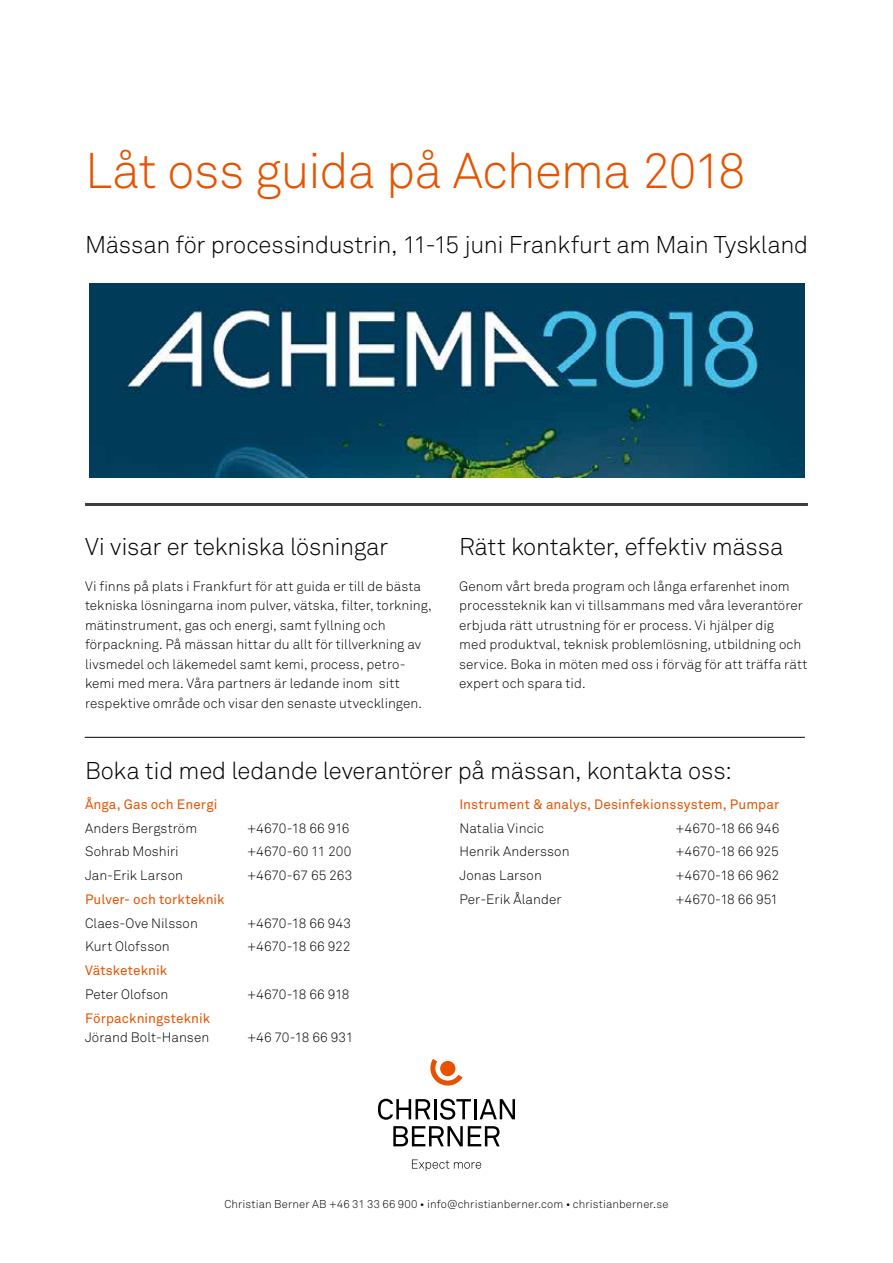
<style>
.page{position:relative;width:893px;height:1263px;background:#fff}
.page>*{position:absolute;margin:0;border:0;box-sizing:border-box;transform-origin:0 0}
.t1{font:49.5px "Akkurat Light Pro";letter-spacing:-.015em;color:#e65300}
.t2{font:24px "Akkurat Light Pro";letter-spacing:-.015em;color:#000}
.t3{font:13.5px/19.5px "Akkurat Light Pro";letter-spacing:.005em;color:#000}
.t4{font:13.5px "Akkurat Pro";letter-spacing:.01em;color:#e65300}
.t5{font:13.5px "Akkurat Light Pro";letter-spacing:-.025em;color:#000}
.t6{font:13.5px "Akkurat Light Pro";letter-spacing:-.015em;color:#000}
.t7{font:11.25px "Akkurat Light Pro";letter-spacing:.015em;color:#000}
</style>
<div class="page">
<svg style="left:412px;top:1159px;width:69px;height:12px"></svg>
<svg style="left:430px;top:1059px;width:33px;height:26px"></svg>
<svg style="left:378px;top:1099px;width:52px;height:21px"></svg>
<hr style="left:434px;top:1099px;width:2px;height:20px;background:#000">
<svg style="left:440px;top:1099px;width:31px;height:21px"></svg>
<hr style="left:474px;top:1099px;width:3px;height:20px;background:#000">
<svg style="left:480px;top:1099px;width:35px;height:20px"></svg>
<svg style="left:393px;top:1126px;width:107px;height:20px"></svg>
<hr style="left:85px;top:503px;width:723px;height:3px;background:#3c3c3b">
<img style="left:89px;top:284px;width:716px;height:193px">
<hr style="left:85px;top:737px;width:720px;height:1px;background:#000">
<h1 class="t1" style="left:85px;top:141px;width:662px">Låt oss guida på Achema 2018</h1>
<h2 class="t2" style="left:85px;top:230px;width:725px">Mässan för processindustrin, 11-15 juni Frankfurt am Main Tyskland</h2>
<h2 class="t2" style="left:85px;top:532px;width:305px">Vi visar er tekniska lösningar</h2>
<h2 class="t2" style="left:459px;top:532px;width:326px">Rätt kontakter, effektiv mässa</h2>
<p class="t3" style="left:85px;top:577px;width:348px">Vi finns på plats i Frankfurt för att guida er till de bästa tekniska lösningarna inom pulver, vätska, filter, torkning, mätinstrument, gas och energi, samt fyllning och förpackning. På mässan hittar du allt för tillverkning av livsmedel och läkemedel samt kemi, process, petro&shy;kemi med mera. Våra partners är ledande inom sitt respektive område och visar den senaste utvecklingen.</p>
<p class="t3" style="left:459px;top:577px;width:350px">Genom vårt breda program och långa erfarenhet inom processteknik kan vi tillsammans med våra leverantörer erbjuda rätt utrustning för er process. Vi hjälper dig<br>med produktval, teknisk problemlösning, utbildning och service. Boka in möten med oss i förväg för att träffa rätt expert och spara tid.</p>
<h2 class="t2" style="left:85px;top:757px;width:648px">Boka tid med ledande leverantörer på mässan, kontakta oss:</h2>
<p class="t4" style="left:459px;top:796px;width:321px">Instrument &amp; analys, Desinfekionssystem, Pumpar</p>
<p class="t3" style="left:459px;top:818px;width:86px">Natalia Vincic</p>
<p class="t3" style="left:675px;top:818px;width:105px">+4670-18 66 946</p>
<p class="t3" style="left:459px;top:842px;width:112px">Henrik Andersson</p>
<p class="t6" style="left:675px;top:844px;width:105px">+4670-18 66 925</p>
<p class="t3" style="left:459px;top:866px;width:84px">Jonas Larson</p>
<p class="t3" style="left:675px;top:866px;width:105px">+4670-18 66 962</p>
<p class="t3" style="left:459px;top:890px;width:104px">Per-Erik Ålander</p>
<p class="t3" style="left:675px;top:890px;width:104px">+4670-18 66 951</p>
<p class="t4" style="left:85px;top:796px;width:134px">Ånga, Gas och Energi</p>
<p class="t3" style="left:85px;top:818px;width:114px">Anders Bergström</p>
<p class="t5" style="left:247px;top:820px;width:104px">+4670-18 66 916</p>
<p class="t3" style="left:85px;top:842px;width:95px">Sohrab Moshiri</p>
<p class="t3" style="left:247px;top:842px;width:106px">+4670-60 11 200</p>
<p class="t3" style="left:85px;top:866px;width:99px">Jan-Erik Larson</p>
<p class="t3" style="left:247px;top:866px;width:107px">+4670-67 65 263</p>
<p class="t4" style="left:85px;top:891px;width:141px">Pulver- och torkteknik</p>
<p class="t3" style="left:85px;top:913px;width:114px">Claes-Ove Nilsson</p>
<p class="t3" style="left:247px;top:913px;width:106px">+4670-18 66 943</p>
<p class="t3" style="left:85px;top:937px;width:86px">Kurt Olofsson</p>
<p class="t3" style="left:247px;top:937px;width:105px">+4670-18 66 922</p>
<p class="t4" style="left:85px;top:963px;width:84px">Vätsketeknik</p>
<p class="t3" style="left:85px;top:985px;width:85px">Peter Olofson</p>
<p class="t5" style="left:247px;top:986px;width:104px">+4670-18 66 918</p>
<p class="t4" style="left:85px;top:1010px;width:127px">Förpackningsteknik</p>
<p class="t3" style="left:85px;top:1028px;width:126px">Jörand Bolt-Hansen</p>
<p class="t3" style="left:247px;top:1028px;width:108px">+46 70-18 66 931</p>
<p class="t7" style="left:224px;top:1197px;width:445px">Christian Berner AB +46 31 33 66 900 • info@christianberner.com • christianberner.se</p>
</div>
